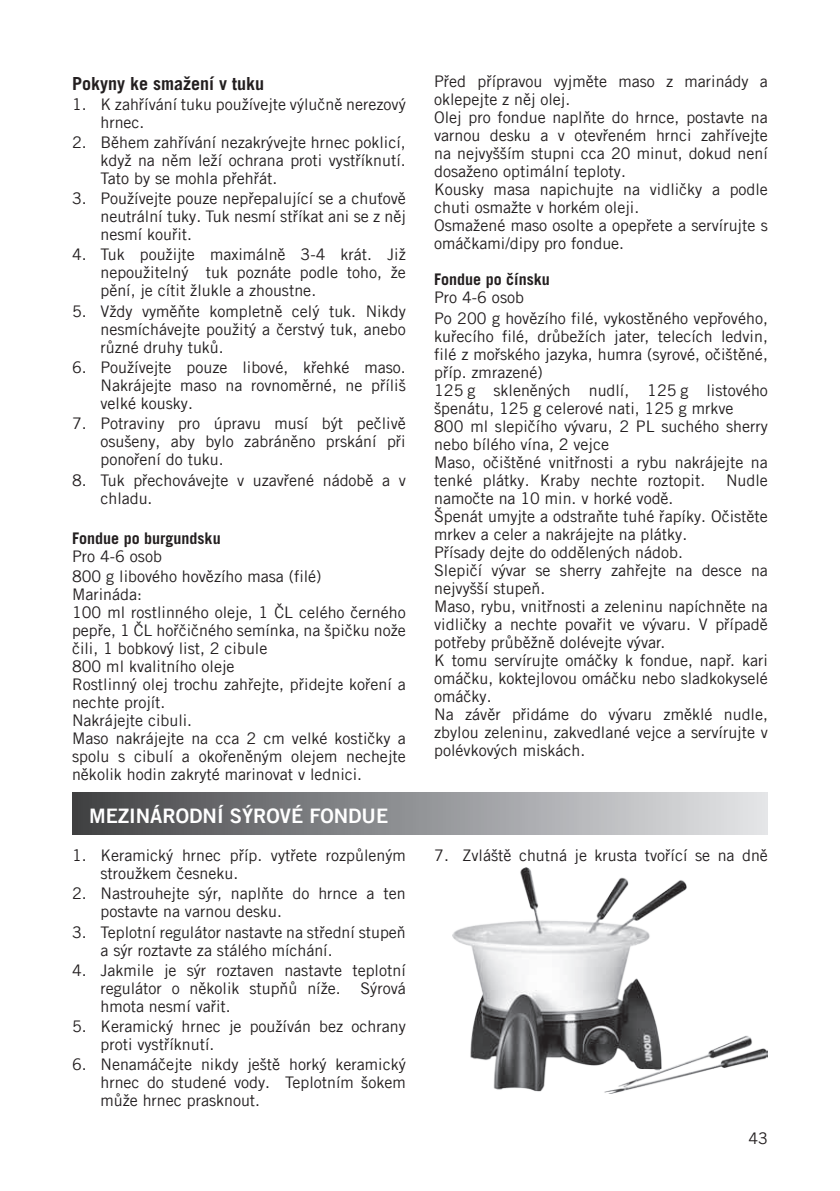
<style>
.page{position:relative;width:840px;height:1191px;background:#fff}
.page>*{position:absolute;margin:0;border:0;box-sizing:border-box;transform-origin:0 0}
.t1{font:20px "Trade Gothic LT Com Bd 2";color:#fff}
.t2{font:700 18px "Trade Gothic LT Com";color:#231f20}
.t3{font:16px/18px "Trade Gothic LT Com";color:#231f20}
.t4{font:700 16px "Trade Gothic LT Com";color:#231f20}
</style>
<div class="page">
<div style="left:72px;top:792px;width:695px;height:42px;background:linear-gradient(to right,#424346,#e4e5e8)"></div>
<img style="left:452px;top:867px;width:314px;height:226px">
<p class="t2" style="left:72px;top:72px;width:193px">Pokyny ke smažení v tuku</p>
<p class="t3" style="left:100px;top:95px;width:307px;text-indent:-28px">1. K zahřívání tuku používejte výlučně nerezový hrnec.</p>
<p class="t3" style="left:100px;top:133px;width:306px;text-align:justify;text-indent:-28px">2. Během zahřívání nezakrývejte hrnec poklicí, když na něm leží ochrana proti vystříknutí.<br>Tato by se mohla přehřát.</p>
<p class="t3" style="left:100px;top:189px;width:307px;text-align:justify;text-indent:-28px">3. Používejte pouze nepřepalující se a chuťově neutrální tuky. Tuk nesmí stříkat ani se z něj nesmí kouřit.</p>
<p class="t3" style="left:100px;top:245px;width:307px;text-align:justify;text-indent:-28px">4. Tuk použijte maximálně 3-4 krát. Již nepoužitelný tuk poznáte podle toho, že pění, je cítit žlukle a zhoustne.</p>
<p class="t3" style="left:100px;top:302px;width:306px;text-align:justify;text-indent:-28px">5. Vždy vyměňte kompletně celý tuk. Nikdy nesmíchávejte použitý a čerstvý tuk, anebo různé druhy tuků.</p>
<p class="t3" style="left:100px;top:358px;width:307px;text-align:justify;text-indent:-28px">6. Používejte pouze libové, křehké maso.<br>Nakrájejte maso na rovnoměrné, ne příliš velké kousky.</p>
<p class="t3" style="left:100px;top:414px;width:307px;text-align:justify;text-indent:-28px">7. Potraviny pro úpravu musí být pečlivě osušeny, aby bylo zabráněno prskání při ponoření do tuku.</p>
<p class="t3" style="left:100px;top:470px;width:307px;text-indent:-28px">8. Tuk přechovávejte v uzavřené nádobě a v chladu.</p>
<p class="t4" style="left:72px;top:528px;width:150px">Fondue po burgundsku</p>
<p class="t3" style="left:72px;top:546px;width:251px;line-height:20px">Pro 4-6 osob<br>800 g libového hovězího masa (filé)</p>
<p class="t3" style="left:72px;top:585px;width:335px">Marináda:<br>100 ml rostlinného oleje, 1 ČL celého černého pepře, 1 ČL hořčičného semínka, na špičku nože čili, 1 bobkový list, 2 cibule<br>800 ml kvalitního oleje<br>Rostlinný olej trochu zahřejte, přidejte koření a nechte projít.<br>Nakrájejte cibuli.<br>Maso nakrájejte na cca 2 cm velké kostičky a spolu s cibulí a okořeněným olejem nechejte několik hodin zakryté marinovat v lednici.</p>
<p class="t1" style="left:89px;top:803px;width:300px">MEZINÁRODNÍ SÝROVÉ FONDU E</p>
<p class="t3" style="left:100px;top:846px;width:307px;text-indent:-28px">1. Keramický hrnec příp. vytřete rozpůleným stroužkem česneku.</p>
<p class="t3" style="left:100px;top:884px;width:306px;text-indent:-28px">2. Nastrouhejte sýr, naplňte do hrnce a ten postavte na varnou desku.</p>
<p class="t3" style="left:100px;top:922px;width:307px;text-indent:-28px">3. Teplotní regulátor nastavte na střední stupeň a sýr roztavte za stálého míchání.</p>
<p class="t3" style="left:100px;top:961px;width:307px;text-align:justify;text-indent:-28px">4. Jakmile je sýr roztaven nastavte teplotní regulátor o několik stupňů níže. Sýrová hmota nesmí vařit.</p>
<p class="t3" style="left:100px;top:1017px;width:306px;text-indent:-28px">5. Keramický hrnec je používán bez ochrany proti vystříknutí.</p>
<p class="t3" style="left:100px;top:1055px;width:307px;text-align:justify;text-indent:-28px">6. Nenamáčejte nikdy ještě horký keramický hrnec do studené vody. Teplotním šokem může hrnec prasknout.</p>
<p class="t3" style="left:434px;top:72px;width:335px">Před přípravou vyjměte maso z marinády a oklepejte z něj olej.<br>Olej pro fondue naplňte do hrnce, postavte na varnou desku a v otevřeném hrnci zahřívejte na nejvyšším stupni cca 20 minut, dokud není dosaženo optimální teploty.<br>Kousky masa napichujte na vidličky a podle chuti osmažte v horkém oleji.<br>Osmažené maso osolte a opepřete a servírujte s omáčkami/dipy pro fondue.</p>
<p class="t4" style="left:434px;top:270px;width:117px">Fondue po čínsku</p>
<p class="t3" style="left:434px;top:287px;width:335px;line-height:20px">Pro 4-6 osob<br>Po 200 g hovězího filé, vykostěného vepřového,</p>
<p class="t3" style="left:434px;top:326px;width:335px">kuřecího filé, drůbežích jater, telecích ledvin, filé z mořského jazyka, humra (syrové, očištěné, příp. zmrazené)<br>125 g skleněných nudlí, 125 g listového špenátu, 125 g celerové nati, 125 g mrkve<br>800 ml slepičího vývaru, 2 PL suchého sherry nebo bílého vína, 2 vejce<br>Maso, očištěné vnitřnosti a rybu nakrájejte na tenké plátky. Kraby nechte roztopit.</p>
<p class="t3" style="left:725px;top:470px;width:43px">Nudle</p>
<p class="t3" style="left:434px;top:488px;width:335px">namočte na 10 min. v horké vodě.<br>Špenát umyjte a odstraňte tuhé řapíky. Očistěte mrkev a celer a nakrájejte na plátky.<br>Přísady dejte do oddělených nádob.<br>Slepičí vývar se sherry zahřejte na desce na nejvyšší stupeň.<br>Maso, rybu, vnitřnosti a zeleninu napíchněte na vidličky a nechte povařit ve vývaru. V případě potřeby průběžně dolévejte vývar.<br>K tomu servírujte omáčky k fondue, např. kari omáčku, koktejlovou omáčku nebo sladkokyselé omáčky.<br>Na závěr přidáme do vývaru změklé nudle, zbylou zeleninu, zakvedlané vejce a servírujte v polévkových miskách.</p>
<p class="t3" style="left:434px;top:846px;width:335px">7. Zvláště chutná je krusta tvořící se na dně</p>
<p class="t3" style="left:748px;top:1129px;width:21px">43</p>
</div>
